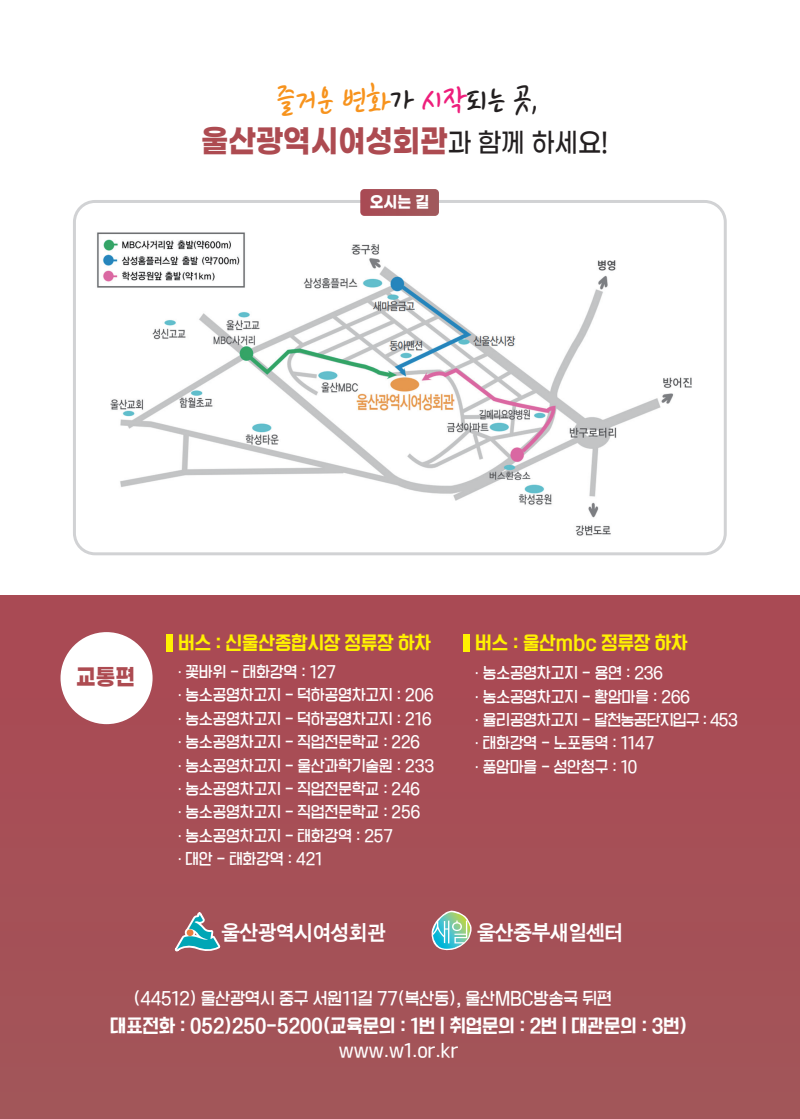
<style>
.page{position:relative;width:800px;height:1119px;background:#fff}
.page>*{position:absolute;margin:0;border:0;box-sizing:border-box;transform-origin:0 0}
.t1{font:34.35px "Hakgyoansim Gaeulsopung B";color:#f7931d;scale:.9 1}
.t2{font:700 31.65px "Gmarket Sans";color:#ad4b51;scale:.9 1}
.t3{font:700 22.8px "Gmarket Sans";color:#ad4b51;scale:.9 1}
.t4{font:21.3px "SD Gothic c Bd";letter-spacing:-.02em;color:#fff}
.t5{font:19.5px "ic TT Luckysuper R";color:#fff;scale:.85 1}
.t6{font:19.5px "ic TT Luckysuper R";color:#fff101;scale:.85 1}
.t7{font:17.7px "ic TT Luckysuper L";color:#fff;scale:.85 1}
.t8{font:16.2px/23.4px "ic TT Luckysuper L";color:#fff;scale:.85 1}
.t9{font:700 16.05px "Gmarket Sans";color:#fff;scale:.9 1}
.s1{color:#231f20}
.s2{color:#ee1e7b}
.s3{font-weight:500;font-size:27px;color:#231f20}
</style>
<div class="page">
<div style="left:73px;top:200px;width:653px;height:355px;border:3px solid #d1d2d4;border-radius:21px"></div>
<div style="left:1px;top:595px;width:798px;height:523px;background:#a65057"></div>
<svg style="left:174px;top:912px;width:46px;height:40px"></svg>
<svg style="left:431px;top:910px;width:41px;height:41px"></svg>
<img style="left:97px;top:232px;width:595px;height:304px">
<div style="left:60px;top:632px;width:92px;height:92px;background:#fff;border-radius:50%"></div>
<div style="left:166px;top:634px;width:6px;height:17px;background:#fff101"></div>
<div style="left:463px;top:634px;width:6px;height:17px;background:#fff101"></div>
<svg style="left:360px;top:189px;width:79px;height:27px;background:#a5545a"></svg>
<h1 class="t1" style="left:276px;top:83px;width:291px">즐거운 변화<span class="s1">가</span> <span class="s2">시작</span><span class="s1">되는 곳,</span></h1>
<h2 class="t2" style="left:201px;top:124px;width:453px">울산광역시여성회관<span class="s3">과 함께 하세요!</span></h2>
<p class="t9" style="left:369px;top:193px;width:68px">오시는 길</p>
<h3 class="t3" style="left:76px;top:664px;width:67px">교통편</h3>
<p class="t6" style="left:178px;top:633px;width:299px">버스 : 신울산종합시장 정류장 하차</p>
<p class="t6" style="left:475px;top:633px;width:251px">버스 : 울산mbc 정류장 하차</p>
<p class="t8" style="left:178px;top:661px;width:303px">· 꽃바위 - 태화강역 : 127<br>· 농소공영차고지 - 덕하공영차고지 : 206 · 농소공영차고지 - 덕하공영차고지 : 216 · 농소공영차고지 - 직업전문학교 : 226<br>· 농소공영차고지 - 울산과학기술원 : 233 · 농소공영차고지 - 직업전문학교 : 246<br>· 농소공영차고지 - 직업전문학교 : 256<br>· 농소공영차고지 - 태화강역 : 257<br>· 대안 - 태화강역 : 421</p>
<p class="t8" style="left:475px;top:662px;width:311px">· 농소공영차고지 - 용연 : 236<br>· 농소공영차고지 - 황암마을 : 266<br>· 율리공영차고지 - 달천농공단지입구 : 453 · 태화강역 - 노포동역 : 1147<br>· 풍암마을 - 성안청구 : 10</p>
<h3 class="t4" style="left:221px;top:921px;width:166px">울산광역시여성회관</h3>
<h3 class="t4" style="left:477px;top:921px;width:148px">울산중부새일센터</h3>
<p class="t7" style="left:133px;top:989px;width:564px">(44512) 울산광역시 중구 서원11길 77(복산동), 울산MBC방송국 뒤편</p>
<p class="t5" style="left:110px;top:1015px;width:680px">대표전화 : 052)250-5200(교육문의 : 1번 | 취업문의 : 2번 | 대관문의 : 3번)</p>
<p class="t7" style="left:339px;top:1041px;width:142px">www.w1.or.kr</p>
</div>
